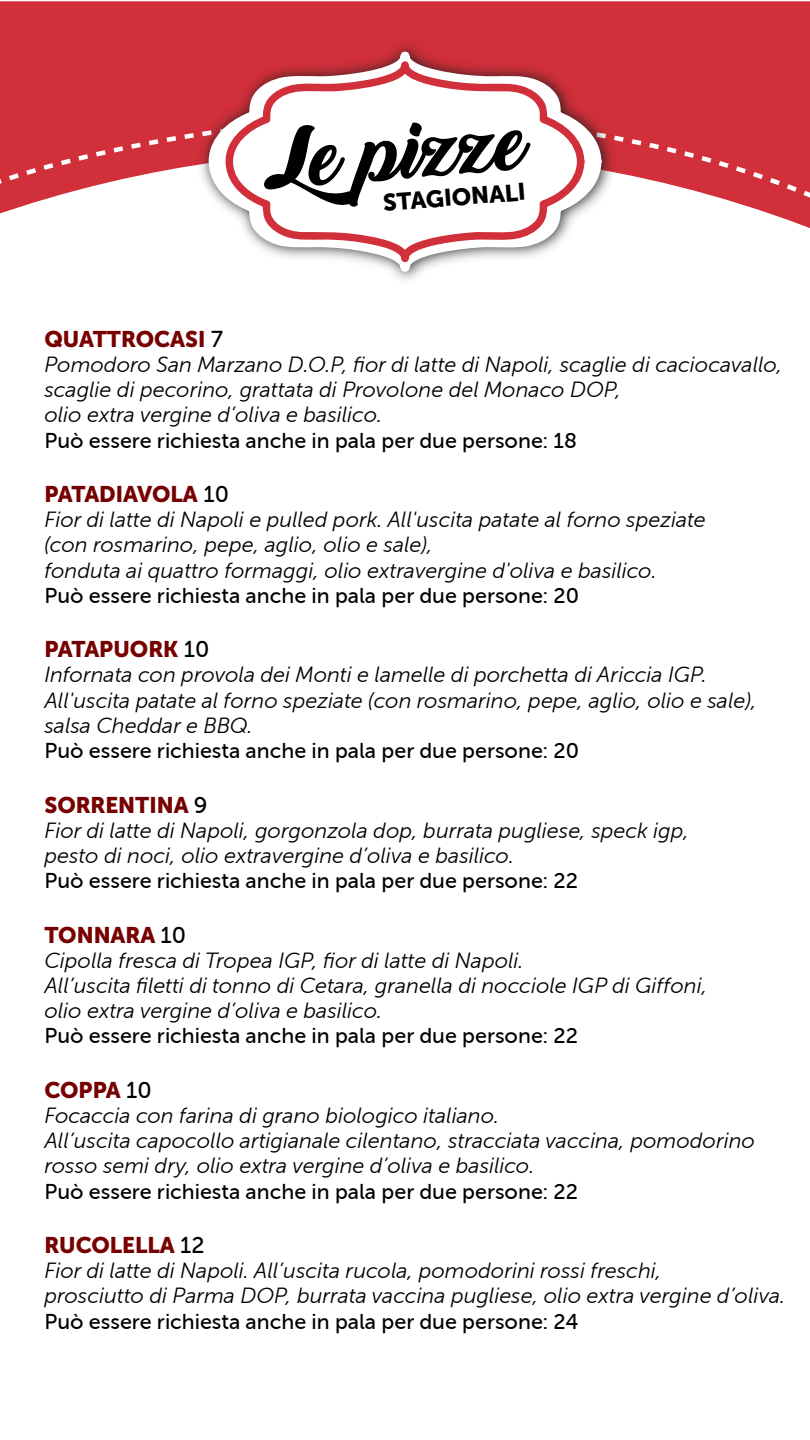
<style>
.page{position:relative;width:810px;height:1440px;background:#fff}
.page>*{position:absolute;margin:0;border:0;box-sizing:border-box;transform-origin:0 0}
.t1{font:79.5px "Backto Black Bold Demo";color:#000}
.t2{font:23.77px "Museo Sans Cyrl 900";color:#000}
.t3{font:22.5px "Museo Sans Cyrl 900";color:#770101}
.t4{font:italic 21px/25.2px "Museo Sans Cyrl 300";color:#000}
.t5{font:21px "Museo Sans Cyrl 500";color:#000}
.s1{font-family:"Museo Sans Cyrl 500";color:#000}
</style>
<div class="page">
<svg style="left:0;top:1px;width:810px;height:227px;fill:#d12f3a"></svg>
<svg style="left:0;top:28px;width:810px;height:176px;background:#d5414b"></svg>
<img style="left:193px;top:33px;width:429px;height:247px">
<svg style="left:205px;top:50px;width:397px;height:223px"></svg>
<svg style="left:223px;top:60px;width:361px;height:203px"></svg>
<h1 class="t1" style="left:260px;top:118px;width:265px;rotate:-5deg">Le pizze</h1>
<p class="t2" style="left:382px;top:190px;width:145px;rotate:-5deg">STAGIONALI</p>
<p class="t3" style="left:44px;top:326px;width:180px">QUATTROCASI <span class="s1">7</span></p>
<p class="t4" style="left:44px;top:352px;width:740px">Pomodoro San Marzano D.O.P, fior di latte di Napoli, scaglie di caciocavallo, scaglie di pecorino, grattata di Provolone del Monaco DOP,<br>olio extra vergine d’oliva e basilico.</p>
<p class="t5" style="left:44px;top:428px;width:534px">Può essere richiesta anche in pala per due persone: 18</p>
<p class="t3" style="left:44px;top:481px;width:186px">PATADIAVOLA <span class="s1">10</span></p>
<p class="t4" style="left:44px;top:507px;width:663px">Fior di latte di Napoli e pulled pork. All'uscita patate al forno speziate (con rosmarino, pepe, aglio, olio e sale),<br>fonduta ai quattro formaggi, olio extravergine d'oliva e basilico.</p>
<p class="t5" style="left:44px;top:584px;width:536px">Può essere richiesta anche in pala per due persone: 20</p>
<p class="t3" style="left:44px;top:637px;width:167px">PATAPUORK <span class="s1">10</span></p>
<p class="t4" style="left:44px;top:663px;width:714px">Infornata con provola dei Monti e lamelle di porchetta di Ariccia IGP.<br>All'uscita patate al forno speziate (con rosmarino, pepe, aglio, olio e sale), salsa Cheddar e BBQ.</p>
<p class="t5" style="left:44px;top:739px;width:536px">Può essere richiesta anche in pala per due persone: 20</p>
<p class="t3" style="left:44px;top:792px;width:165px">SORRENTINA <span class="s1">9</span></p>
<p class="t4" style="left:44px;top:818px;width:646px">Fior di latte di Napoli, gorgonzola dop, burrata pugliese, speck igp, pesto di noci, olio extravergine d’oliva e basilico.</p>
<p class="t5" style="left:44px;top:869px;width:535px">Può essere richiesta anche in pala per due persone: 22</p>
<p class="t3" style="left:44px;top:922px;width:143px">TONNARA <span class="s1">10</span></p>
<p class="t4" style="left:44px;top:948px;width:664px">Cipolla fresca di Tropea IGP, fior di latte di Napoli.<br>All’uscita filetti di tonno di Cetara, granella di nocciole IGP di Giffoni, olio extra vergine d’oliva e basilico.</p>
<p class="t5" style="left:44px;top:1024px;width:535px">Può essere richiesta anche in pala per due persone: 22</p>
<p class="t3" style="left:44px;top:1077px;width:109px">COPPA <span class="s1">10</span></p>
<p class="t4" style="left:44px;top:1103px;width:712px">Focaccia con farina di grano biologico italiano.<br>All’uscita capocollo artigianale cilentano, stracciata vaccina, pomodorino rosso semi dry, olio extra vergine d’oliva e basilico.</p>
<p class="t5" style="left:44px;top:1180px;width:535px">Può essere richiesta anche in pala per due persone: 22</p>
<p class="t3" style="left:44px;top:1232px;width:162px">RUCOLELLA <span class="s1">12</span></p>
<p class="t4" style="left:44px;top:1258px;width:742px">Fior di latte di Napoli. All’uscita rucola, pomodorini rossi freschi,<br>prosciutto di Parma DOP, burrata vaccina pugliese, olio extra vergine d’oliva.</p>
<p class="t5" style="left:44px;top:1310px;width:536px">Può essere richiesta anche in pala per due persone: 24</p>
</div>
